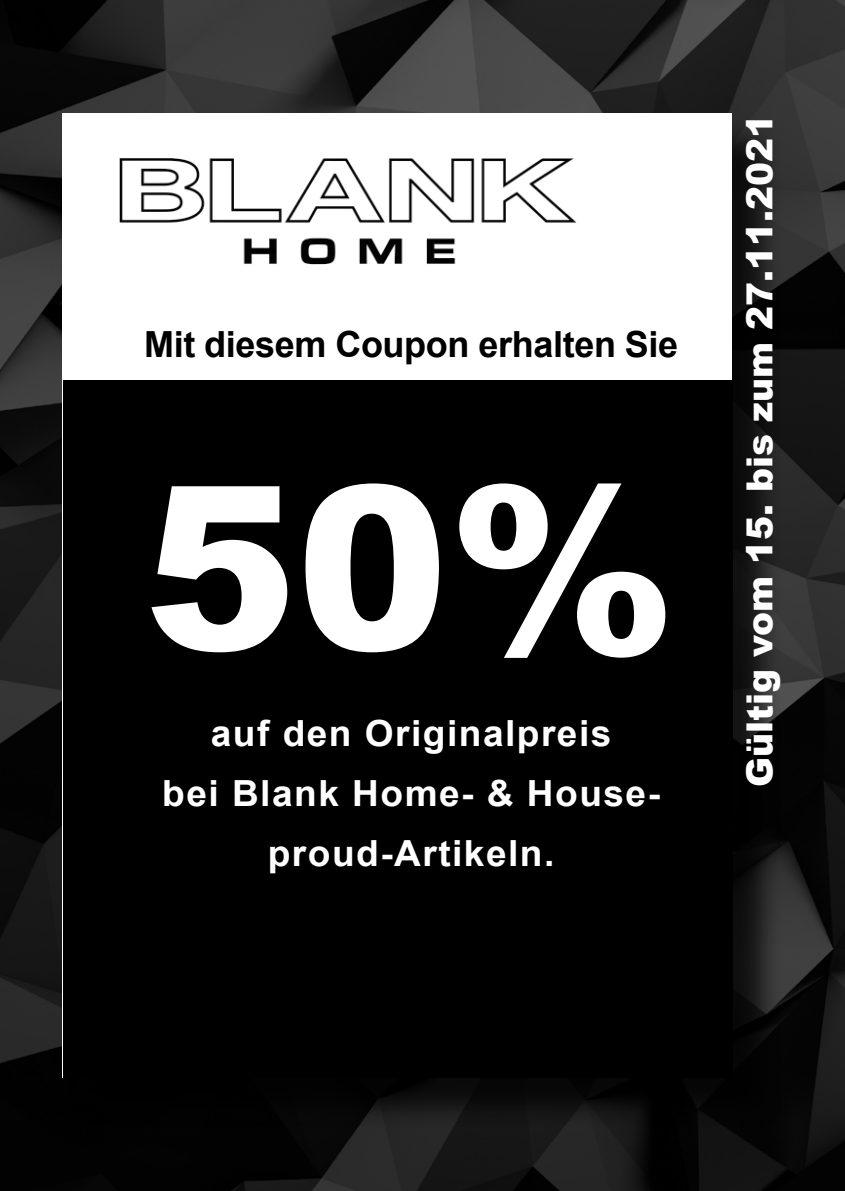
<style>
.page{position:relative;width:845px;height:1191px;background:#fff}
.page>*{position:absolute;margin:0;border:0;box-sizing:border-box;transform-origin:0 0}
.t1{font:900 228px "Arial";color:#fff}
.t2{font:700 36px/60px "Arial";letter-spacing:.04em;color:#fff;text-align:center}
.t3{font:900 36px "Arial";color:#fff}
.t4{font:700 36px "Arial";letter-spacing:-.01em;color:#000}
</style>
<div class="page">
<img style="left:0;top:0;width:845px;height:1191px">
<div style="left:68px;top:119px;width:714px;height:1009px;background:#000;opacity:.75"></div>
<div style="left:62px;top:113px;width:669px;height:964px;background:#fff"></div>
<div style="left:63px;top:380px;width:669px;height:697px;background:#000"></div>
<img style="left:119px;top:159px;width:457px;height:106px">
<p class="t4" style="left:144px;top:319px;width:536px">Mit diesem Coupon erhalten Sie</p>
<h1 class="t1" style="left:144px;top:402px;width:534px">50%</h1>
<p class="t2" style="left:162px;top:703px;width:499px">auf den Originalpreis<br>bei Blank Home- &amp; House&shy;proud-Artikeln.</p>
<p class="t3" style="left:733px;top:787px;width:675px;rotate:-90deg">Gültig vom 15. bis zum 27.11.2021</p>
</div>
